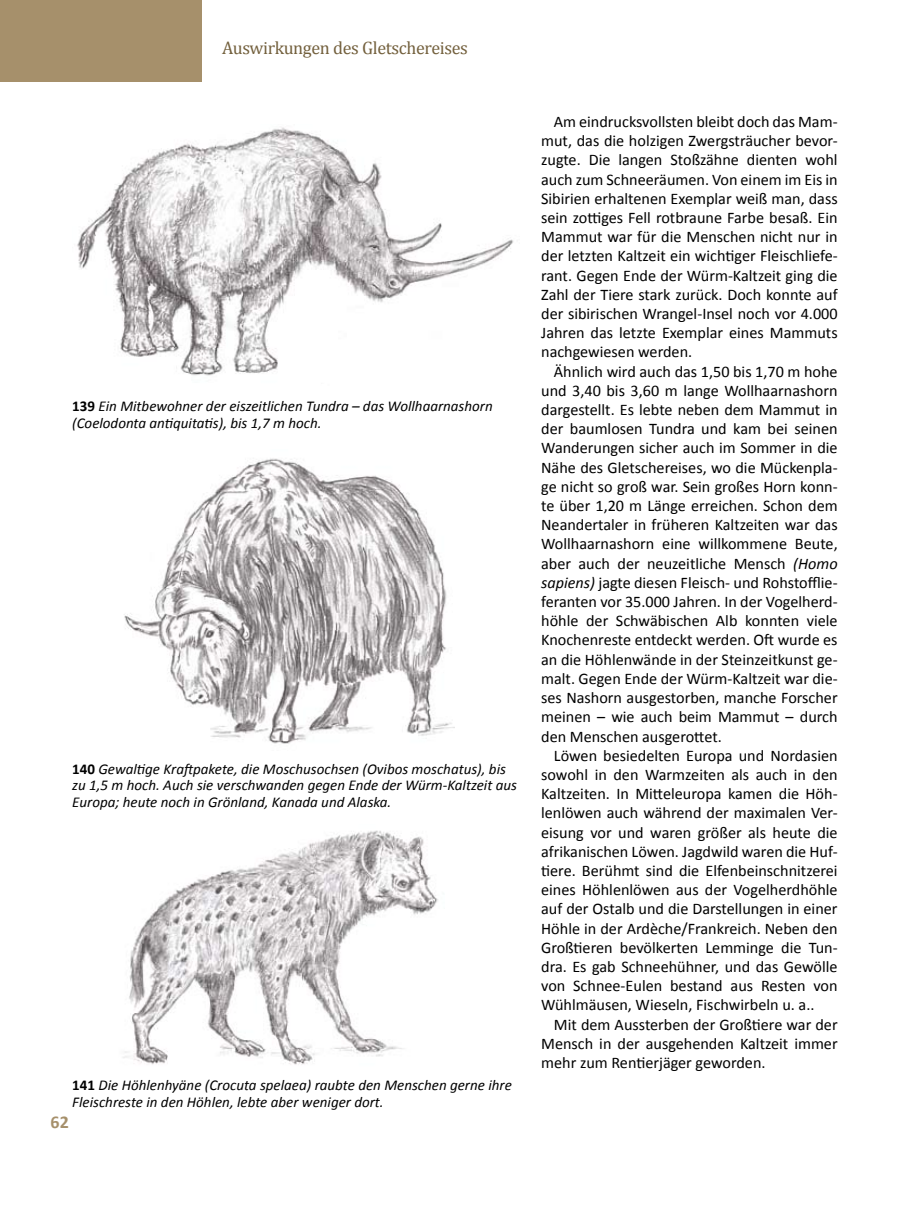
<style>
.page{position:relative;width:910px;height:1225px;background:#fff}
.page>*{position:absolute;margin:0;border:0;box-sizing:border-box;transform-origin:0 0}
.t1{font:18px "Cambria";letter-spacing:-.02em;color:#73603d}
.t2{font:700 18px "Calibri";color:#a6906b}
.t3{font:16.2px/19.2px "Calibri";color:#000;text-align:justify}
.t4{font:italic 15px/16.5px "Calibri";color:#000}
.s1{font-weight:700;font-style:normal}
.s2{font-style:italic}
</style>
<div class="page">
<img style="left:77px;top:127px;width:437px;height:249px">
<img style="left:124px;top:458px;width:331px;height:286px">
<img style="left:123px;top:830px;width:315px;height:235px">
<div style="left:0;top:0;width:201px;height:81px;background:#a6906b"></div>
<p class="t1" style="left:222px;top:38px;width:247px">Auswirkungen des Gletschereises</p>
<p class="t4" style="left:72px;top:397px;width:422px"><span class="s1">139</span> Ein Mitbewohner der eiszeitlichen Tundra – das Wollhaarnashorn (Coelodonta antiquitatis), bis 1,7 m hoch.</p>
<p class="t4" style="left:72px;top:760px;width:446px"><span class="s1">140</span> Gewaltige Kraftpakete, die Moschusochsen (Ovibos moschatus), bis zu 1,5 m hoch. Auch sie verschwanden gegen Ende der Würm-Kaltzeit aus<br>Europa; heute noch in Grönland, Kanada und Alaska.</p>
<p class="t4" style="left:72px;top:1076px;width:441px"><span class="s1">141</span> Die Höhlenhyäne (Crocuta spelaea) raubte den Menschen gerne ihre<br>Fleischreste in den Höhlen, lebte aber weniger dort.</p>
<p class="t2" style="left:51px;top:1110px;width:20px">62</p>
<p class="t3" style="left:541px;top:112px;width:298px;text-indent:13px">Am eindrucksvollsten bleibt doch das Mam&shy;mut, das die holzigen Zwergsträucher bevor&shy;zugte. Die langen Stoßzähne dienten wohl auch zum Schneeräumen. Von einem im Eis in Sibirien erhaltenen Exemplar weiß man, dass sein zottiges Fell rotbraune Farbe besaß. Ein Mammut war für die Menschen nicht nur in der letzten Kaltzeit ein wichtiger Fleischliefe&shy;rant. Gegen Ende der Würm-Kaltzeit ging die Zahl der Tiere stark zurück. Doch konnte auf der sibirischen Wrangel-Insel noch vor 4.000<br>Jahren das letzte Exemplar eines Mammuts nachgewiesen werden.</p>
<p class="t3" style="left:541px;top:362px;width:298px;text-indent:13px">Ähnlich wird auch das 1,50 bis 1,70 m hohe und 3,40 bis 3,60 m lange Wollhaarnashorn dargestellt. Es lebte neben dem Mammut in der baumlosen Tundra und kam bei seinen Wanderungen sicher auch im Sommer in die Nähe des Gletschereises, wo die Mückenpla&shy;ge nicht so groß war. Sein großes Horn konn&shy;te über 1,20 m Länge erreichen. Schon dem Neandertaler in früheren Kaltzeiten war das Wollhaarnashorn eine willkommene Beute, aber auch der neuzeitliche Mensch <span class="s2">(Homo sapiens)</span> jagte diesen Fleisch- und Rohstofflie&shy;feranten vor 35.000 Jahren. In der Vogelherd&shy;höhle der Schwäbischen Alb konnten viele Knochenreste entdeckt werden. Oft wurde es an die Höhlenwände in der Steinzeitkunst ge&shy;malt. Gegen Ende der Würm-Kaltzeit war die&shy;ses Nashorn ausgestorben, manche Forscher meinen – wie auch beim Mammut – durch den Menschen ausgerottet.</p>
<p class="t3" style="left:541px;top:746px;width:298px;text-indent:13px">Löwen besiedelten Europa und Nordasien sowohl in den Warmzeiten als auch in den Kaltzeiten. In Mitteleuropa kamen die Höh&shy;lenlöwen auch während der maximalen Ver&shy;eisung vor und waren größer als heute die afrikanischen Löwen. Jagdwild waren die Huf&shy;tiere. Berühmt sind die Elfenbeinschnitzerei eines Höhlenlöwen aus der Vogelherdhöhle auf der Ostalb und die Darstellungen in einer Höhle in der Ardèche/Frankreich. Neben den Großtieren bevölkerten Lemminge die Tun&shy;dra. Es gab Schneehühner, und das Gewölle von Schnee-Eulen bestand aus Resten von Wühlmäusen, Wieseln, Fischwirbeln u. a..</p>
<p class="t3" style="left:541px;top:1014px;width:298px;text-indent:13px">Mit dem Aussterben der Großtiere war der Mensch in der ausgehenden Kaltzeit immer mehr zum Rentierjäger geworden.</p>
</div>
